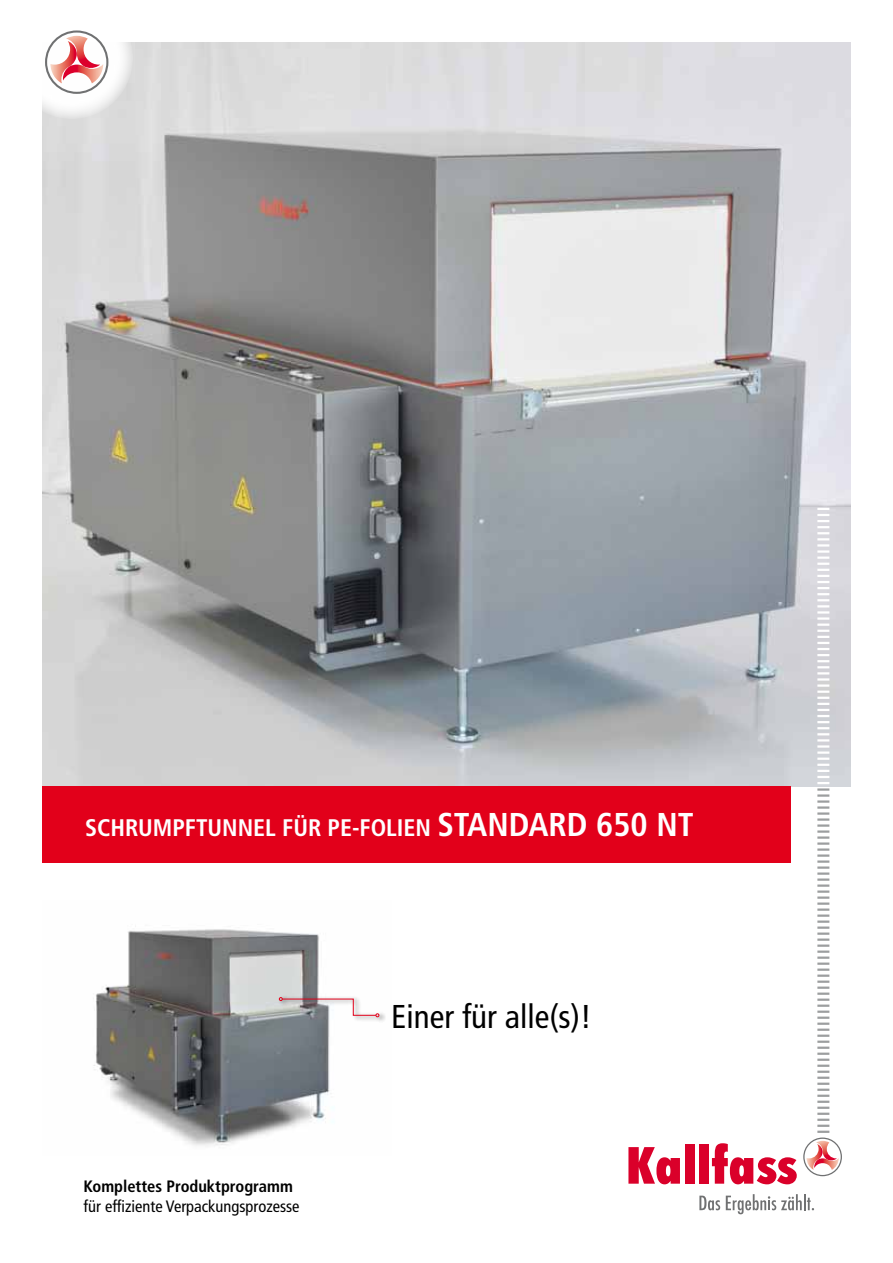
<style>
.page{position:relative;width:893px;height:1263px;background:#fff}
.page>*{position:absolute;margin:0;border:0;box-sizing:border-box;transform-origin:0 0}
.t1{font:condensed 33px "Frutiger LT Std";color:#000}
.t2{font:700 condensed 24px "Frutiger LT Std";color:#fff}
.t3{font:condensed 16.5px "Frutiger LT Std";color:#000}
.t4{font:700 condensed 16.5px "Frutiger LT Std";color:#000}
.s1{font-size:33px}
</style>
<div class="page">
<img style="left:43px;top:42px;width:807px;height:744px">
<svg style="left:42px;top:30px;width:91px;height:89px"></svg>
<div style="left:43px;top:786px;width:748px;height:77px;background:#e2001a"></div>
<img style="left:93px;top:929px;width:238px;height:217px">
<svg style="left:628px;top:1147px;width:52px;height:37px"></svg>
<div style="left:685px;top:1144px;width:9px;height:40px;background:#da002a"></div>
<div style="left:699px;top:1144px;width:9px;height:40px;background:#da002a"></div>
<svg style="left:712px;top:1143px;width:85px;height:41px"></svg>
<svg style="left:803px;top:508px;width:39px;height:668px"></svg>
<svg style="left:699px;top:1195px;width:21px;height:15px"></svg>
<svg style="left:726px;top:1194px;width:88px;height:20px"></svg>
<div style="left:277px;top:994px;width:109px;height:29px;background:#000;opacity:.75"></div>
<svg style="left:279px;top:997px;width:100px;height:20px"></svg>
<p class="t2" style="left:85px;top:813px;width:610px">SCHRUMPFTUNNEL FÜR PE-FOLIEN <span class="s1">STANDARD 650 NT</span></p>
<p class="t4" style="left:84px;top:1177px;width:211px">Komplettes Produktprogramm</p>
<p class="t3" style="left:84px;top:1197px;width:217px">für effiziente Verpackungsprozesse</p>
<h1 class="t1" style="left:391px;top:997px;width:202px">Einer für alle(s)!</h1>
</div>
